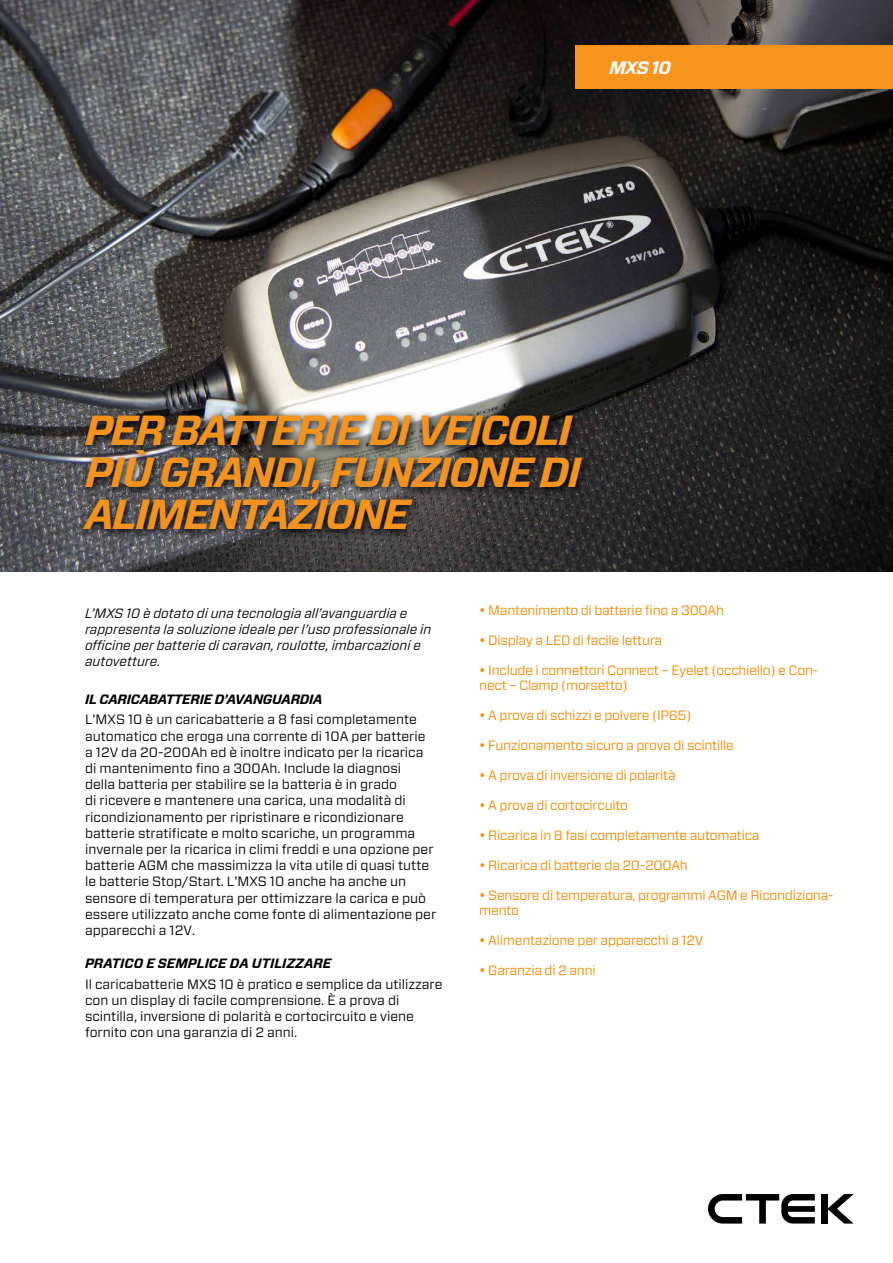
<style>
.page{position:relative;width:893px;height:1263px;background:#fff}
.page>*{position:absolute;margin:0;border:0;box-sizing:border-box;transform-origin:0 0}
.t1{font:italic 700 42px/42px "Forza";letter-spacing:-.04em;color:#f29320}
.t2{font:italic 700 18px "Forza";color:#fff}
.t3{font:13.5px/16.2px "Forza";color:#000}
.t4{font:13.5px/15px "Forza";letter-spacing:-.02em;color:#f18a00}
.t5{font:italic 13.5px/16.2px "Forza";color:#000}
.t6{font:italic 700 13.5px "Forza";letter-spacing:-.02em;color:#000}
.t7{font:italic 700 13.5px "Forza";color:#000}
</style>
<div class="page">
<img style="left:0;top:0;width:893px;height:572px">
<div style="left:575px;top:45px;width:318px;height:44px;background:#f7941e"></div>
<div style="left:821px;top:1194px;width:6px;height:29px;background:#000"></div>
<svg style="left:827px;top:1194px;width:27px;height:29px"></svg>
<svg style="left:708px;top:1194px;width:107px;height:29px"></svg>
<svg style="left:77px;top:409px;width:514px;height:130px;background:#434242"></svg>
<h2 class="t2" style="left:609px;top:56px;width:63px">MXS 10</h2>
<h1 class="t1" style="left:85px;top:410px;width:498px">PER BATTERIE DI VEICOLI<br>PIÙ GRANDI, FUNZIONE DI<br>ALIMENTAZIONE</h1>
<p class="t5" style="left:85px;top:605px;width:348px">L’MXS 10 è dotato di una tecnologia all’avanguardia e rappresenta la soluzione ideale per l’uso professionale in officine per batterie di caravan, roulotte, imbarcazioni e autovetture.</p>
<p class="t6" style="left:85px;top:690px;width:239px">IL CARICABATTERIE D’AVANGUARDIA</p>
<p class="t3" style="left:85px;top:711px;width:353px">L’MXS 10 è un caricabatterie a 8 fasi completamente automatico che eroga una corrente di 10A per batterie a 12V da 20-200Ah ed è inoltre indicato per la ricarica di mantenimento fino a 300Ah. Include la diagnosi<br>della batteria per stabilire se la batteria è in grado<br>di ricevere e mantenere una carica, una modalità di ricondizionamento per ripristinare e ricondizionare batterie stratificate e molto scariche, un programma invernale per la ricarica in climi freddi e una opzione per batterie AGM che massimizza la vita utile di quasi tutte le batterie Stop/Start. L'MXS 10 anche ha anche un sensore di temperatura per ottimizzare la carica e può essere utilizzato anche come fonte di alimentazione per apparecchi a 12V.</p>
<p class="t7" style="left:85px;top:954px;width:248px">PRATICO E SEMPLICE DA UTILIZZARE</p>
<p class="t3" style="left:85px;top:976px;width:359px">Il caricabatterie MXS 10 è pratico e semplice da utilizzare con un display di facile comprensione. È a prova di scintilla, inversione di polarità e cortocircuito e viene fornito con una garanzia di 2 anni.</p>
<p class="t4" style="left:479px;top:602px;width:246px">• Mantenimento di batterie fino a 300Ah</p>
<p class="t4" style="left:479px;top:632px;width:185px">• Display a LED di facile lettura</p>
<p class="t4" style="left:479px;top:662px;width:341px">• Include i connettori Connect – Eyelet (occhiello) e Con&shy;nect – Clamp (morsetto)</p>
<p class="t4" style="left:479px;top:707px;width:214px">• A prova di schizzi e polvere (IP65)</p>
<p class="t4" style="left:479px;top:737px;width:256px">• Funzionamento sicuro a prova di scintille</p>
<p class="t4" style="left:479px;top:767px;width:198px">• A prova di inversione di polarità</p>
<p class="t4" style="left:479px;top:797px;width:150px">• A prova di cortocircuito</p>
<p class="t4" style="left:479px;top:827px;width:282px">• Ricarica in 8 fasi completamente automatica</p>
<p class="t4" style="left:479px;top:857px;width:210px">• Ricarica di batterie da 20-200Ah</p>
<p class="t4" style="left:479px;top:887px;width:356px">• Sensore di temperatura, programmi AGM e Ricondiziona&shy;mento</p>
<p class="t4" style="left:479px;top:932px;width:226px">• Alimentazione per apparecchi a 12V</p>
<p class="t4" style="left:479px;top:962px;width:118px">• Garanzia di 2 anni</p>
</div>
